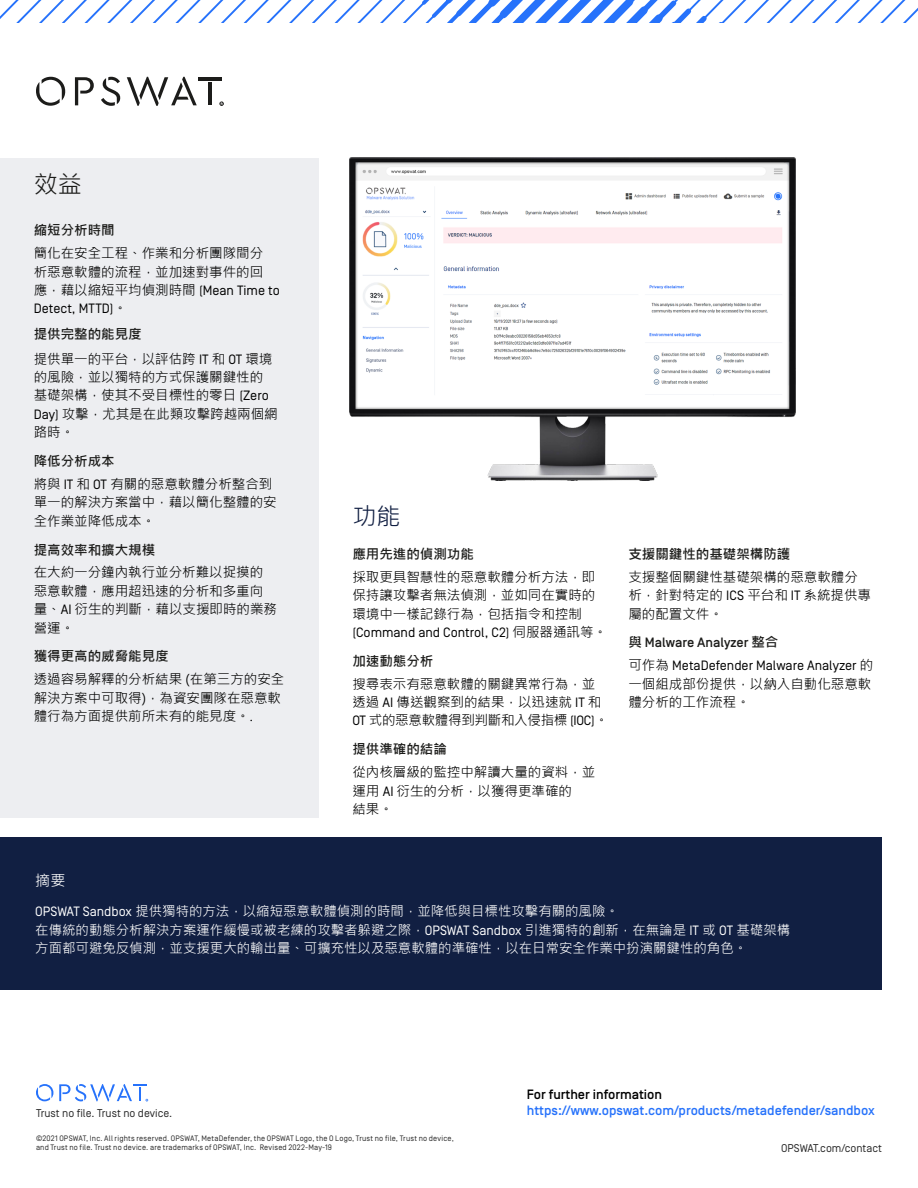
<style>
.page{position:relative;width:918px;height:1188px;background:#fff}
.page>*{position:absolute;margin:0;border:0;box-sizing:border-box;transform-origin:0 0}
.t1{font:24px "Microsoft Jheng Hei";color:#1c1c1a}
.t2{font:24px "Microsoft Jheng Hei";color:#111f42}
.t3{font:15px "Microsoft Jheng Hei";color:#fff}
.t4{font:13.5px/18.3px "Microsoft Jheng Hei";color:#000}
.t5{font:13.5px/18.3px "Microsoft Jheng Hei";color:#fff}
.t6{font:13.5px/23px "Simplon Norm";color:#000}
.t7{font:700 13.5px "Microsoft Jheng Hei";color:#1c1c1a}
.t8{font:500 13.5px "Simplon Norm";color:#2672fb}
.t9{font:500 13.5px "Simplon Norm";color:#000}
.t10{font:11.25px "Simplon Norm";color:#282828}
.t11{font:7.8px/9.4px "Simplon Norm";letter-spacing:.025em;color:#282828}
.s1{font-family:"Simplon Norm"}
.s2{font-family:"Microsoft Jheng Hei"}
.s3{font-weight:700;color:#1c1c1a}
.s4{font-family:"Microsoft Jheng Hei";font-weight:700;color:#1c1c1a}
.s5{font-weight:500;color:#1c1c1a}
</style>
<div class="page">
<svg style="left:0;top:0;width:918px;height:23px"></svg>
<svg style="left:36px;top:1084px;width:112px;height:17px"></svg>
<div style="left:0;top:837px;width:882px;height:153px;background:#111f42"></div>
<div style="left:0;top:158px;width:319px;height:660px;background:#edeef1"></div>
<img style="left:349px;top:157px;width:447px;height:323px">
<svg style="left:36px;top:77px;width:29px;height:29px"></svg>
<svg style="left:75px;top:77px;width:19px;height:28px"></svg>
<svg style="left:101px;top:77px;width:19px;height:29px"></svg>
<svg style="left:127px;top:77px;width:70px;height:29px"></svg>
<hr style="left:199px;top:77px;width:23px;height:3px;background:#1c1c1a">
<hr style="left:208px;top:82px;width:4px;height:23px;background:#1c1c1a">
<svg style="left:219px;top:101px;width:5px;height:5px"></svg>
<h1 class="t1" style="left:34px;top:169px;width:49px">效益</h1>
<p class="t7" style="left:34px;top:222px;width:82px">縮短分析時間</p>
<p class="t4" style="left:34px;top:244px;width:248px">簡化在安全工程、作業和分析團隊間分析惡意軟體的流程，並加速對事件的回應，藉以縮短平均偵測時間 <span class="s1">(Mean Time to</span></p>
<p class="t6" style="left:34px;top:298px;width:95px">Detect, MTTD)<span class="s2">。</span></p>
<p class="t4" style="left:34px;top:321px;width:240px;line-height:25px"><span class="s3">提供完整的能見度<br></span>提供單一的平台，以評估跨 <span class="s1">IT</span> 和 <span class="s1">OT</span> 環境</p>
<p class="t4" style="left:34px;top:368px;width:246px">的風險，並以獨特的方式保護關鍵性的基礎架構，使其不受目標性的零日 <span class="s1">(Zero<br>Day)</span> 攻擊，尤其是在此類攻擊跨越兩個網路時。</p>
<p class="t4" style="left:34px;top:450px;width:240px;line-height:22.8px"><span class="s3">降低分析成本<br></span>將與 <span class="s1">IT</span> 和 <span class="s1">OT</span> 有關的惡意軟體分析整合到</p>
<p class="t4" style="left:34px;top:493px;width:244px">單一的解決方案當中，藉以簡化整體的安全作業並降低成本。</p>
<p class="t7" style="left:34px;top:541px;width:123px">提高效率和擴大規模</p>
<p class="t4" style="left:34px;top:563px;width:245px">在大約一分鐘內執行並分析難以捉摸的惡意軟體，應用超迅速的分析和多重向量、<span class="s1">AI</span> 衍生的判斷，藉以支援即時的業務營運。</p>
<p class="t7" style="left:34px;top:648px;width:136px">獲得更高的威脅能見度</p>
<p class="t4" style="left:34px;top:670px;width:252px">透過容易解釋的分析結果 (在第三方的安全解決方案中可取得)，為資安團隊在惡意軟體行為方面提供前所未有的能見度。.</p>
<h1 class="t2" style="left:352px;top:501px;width:49px">功能</h1>
<p class="t7" style="left:352px;top:545px;width:123px">應用先進的偵測功能</p>
<p class="t4" style="left:352px;top:568px;width:244px;text-align:justify">採取更具智慧性的惡意軟體分析方法，即保持讓攻擊者無法偵測，並如同在實時的環境中一樣記錄行為，包括指令和控制</p>
<p class="t6" style="left:352px;top:621px;width:256px">(Command and Control, C2) <span class="s2">伺服器通訊等。</span></p>
<p class="t7" style="left:352px;top:652px;width:82px">加速動態分析</p>
<p class="t4" style="left:352px;top:675px;width:257px">搜尋表示有惡意軟體的關鍵異常行為，並透過 <span class="s1">AI</span> 傳送觀察到的結果，以迅速就 <span class="s1">IT</span> 和<br><span class="s1">OT</span> 式的惡意軟體得到判斷和入侵指標 <span class="s1">(IOC)</span>。</p>
<p class="t7" style="left:352px;top:741px;width:96px">提供準確的結論</p>
<p class="t4" style="left:352px;top:763px;width:244px">從內核層級的監控中解讀大量的資料，並運用 <span class="s1">AI</span> 衍生的分析，以獲得更準確的<br>結果。</p>
<p class="t7" style="left:628px;top:545px;width:163px">支援關鍵性的基礎架構防護</p>
<p class="t4" style="left:628px;top:568px;width:244px">支援整個關鍵性基礎架構的惡意軟體分析，針對特定的 <span class="s1">ICS</span> 平台和 <span class="s1">IT</span> 系統提供專屬的配置文件。</p>
<p class="t6" style="left:628px;top:632px;width:246px"><span class="s4">與</span> <span class="s5">Malware Analyzer</span> <span class="s4">整合<br></span><span class="s2">可作為</span> MetaDefender Malware Analyzer <span class="s2">的</span></p>
<p class="t4" style="left:628px;top:675px;width:244px">一個組成部份提供，以納入自動化惡意軟體分析的工作流程。</p>
<p class="t3" style="left:35px;top:871px;width:32px">摘要</p>
<p class="t5" style="left:35px;top:902px;width:756px"><span class="s1">OPSWAT Sandbox</span> 提供獨特的方法，以縮短惡意軟體偵測的時間，並降低與目標性攻擊有關的風險。<br>在傳統的動態分析解決方案運作緩慢或被老練的攻擊者躲避之際，<span class="s1">OPSWAT Sandbox</span> 引進獨特的創新，在無論是 <span class="s1">IT</span> 或 <span class="s1">OT</span> 基礎架構方面都可避免反偵測，並支援更大的輸出量、可擴充性以及惡意軟體的準確性，以在日常安全作業中扮演關鍵性的角色。</p>
<p class="t9" style="left:527px;top:1087px;width:137px">For further information</p>
<p class="t8" style="left:527px;top:1103px;width:350px">https://www.opswat.com/products/metadefender/sandbox</p>
<p class="t10" style="left:36px;top:1107px;width:138px">Trust no file. Trust no device.</p>
<p class="t11" style="left:36px;top:1134px;width:419px">©2021 OPSWAT, Inc. All rights reserved. OPSWAT, MetaDefender, the OPSWAT Logo, the O Logo, Trust no file, Trust no device, and Trust no file. Trust no device. are trademarks of OPSWAT, Inc. Revised 2022-May-19</p>
<p class="t10" style="left:781px;top:1142px;width:102px">OPSWAT.com/contact</p>
</div>
